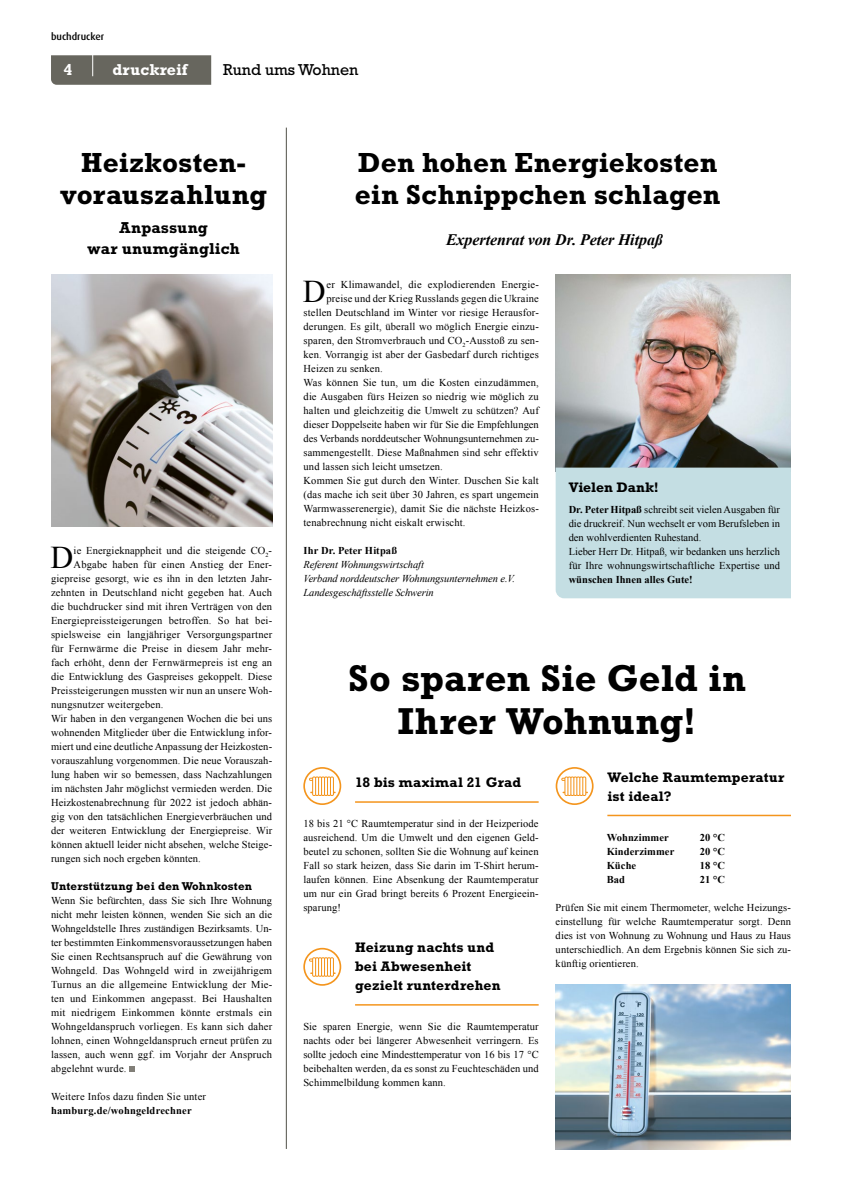
<style>
.page{position:relative;width:842px;height:1191px;background:#fff}
.page>*{position:absolute;margin:0;border:0;box-sizing:border-box;transform-origin:0 0}
.t1{font:700 38px/43px "Rockwell Std";letter-spacing:.005em;color:#000;text-align:center}
.t2{font:31.6px "Times New Roman";color:#000}
.t3{font:700 28px/32px "Rockwell Std";letter-spacing:.005em;color:#000}
.t4{font:italic 700 16px "Times New Roman";letter-spacing:-.005em;color:#000}
.t5{font:700 16px/21px "Rockwell Std";letter-spacing:.01em;color:#000;text-align:center}
.t6{font:16px "Rockwell Std";color:#000}
.t7{font:700 16px "Rockwell Std";color:#fff}
.t8{font:700 14px/19px "Rockwell Std";letter-spacing:.01em;color:#000}
.t9{font:700 11.5px "Rockwell Std";letter-spacing:.02em;color:#000}
.t10{font:10.5px/14px "Times New Roman";letter-spacing:.01em;color:#000;text-align:justify}
.t11{font:700 10.5px "Times New Roman";letter-spacing:.01em;color:#000}
.t12{font:italic 10.5px/14px "Times New Roman";letter-spacing:-.01em;color:#000}
.t13{font:500 10px "Dax Pro";color:#000}
.s1{font-weight:700}
</style>
<div class="page">
<svg style="left:51px;top:55px;width:160px;height:30px;background:#696861"></svg>
<hr style="left:92px;top:42px;width:1px;height:34px;background:#fff">
<hr style="left:355px;top:801px;width:184px;height:1px;background:#f4951d">
<hr style="left:355px;top:1004px;width:184px;height:1px;background:#f4951d">
<hr style="left:607px;top:814px;width:184px;height:2px;background:#f4951d">
<img style="left:556px;top:274px;width:235px;height:193px">
<svg style="left:130px;top:1066px;width:5px;height:6px"></svg>
<img style="left:51px;top:274px;width:221px;height:252px">
<div style="left:556px;top:467px;width:235px;height:131px;background:#c4dee3"></div>
<img style="left:556px;top:984px;width:235px;height:165px">
<svg style="left:556px;top:767px;width:38px;height:38px"></svg>
<svg style="left:303px;top:767px;width:38px;height:38px"></svg>
<svg style="left:303px;top:947px;width:38px;height:38px"></svg>
<hr style="left:286px;top:128px;width:1px;height:1021px;background:#515048">
<p class="t13" style="left:51px;top:30px;width:55px">buchdrucker</p>
<h3 class="t7" style="left:64px;top:60px;width:10px">4</h3>
<h3 class="t7" style="left:113px;top:60px;width:76px">druckreif</h3>
<h3 class="t6" style="left:223px;top:60px;width:137px">Rund ums Wohnen</h3>
<h3 class="t3" style="left:60px;top:146px;width:208px;text-align:center">Heizkosten&shy;vorauszahlung</h3>
<h3 class="t5" style="left:87px;top:217px;width:154px">Anpassung<br>war unumgänglich</h3>
<h2 class="t2" style="left:50px;top:536px;width:24px">D</h2>
<p class="t10" style="left:74px;top:543px;width:200px">ie Energieknappheit und die steigende CO<sub>2</sub>-</p>
<p class="t10" style="left:74px;top:557px;width:200px">Abgabe haben für einen Anstieg der Ener-</p>
<p class="t10" style="left:51px;top:571px;width:223px">giepreise gesorgt, wie es ihn in den letzten Jahr-</p>
<p class="t10" style="left:51px;top:585px;width:223px">zehnten in Deutschland nicht gegeben hat. Auch</p>
<p class="t10" style="left:51px;top:599px;width:223px">die buchdrucker sind mit ihren Verträgen von den</p>
<p class="t10" style="left:51px;top:613px;width:223px">Energiepreissteigerungen betroffen. So hat bei-</p>
<p class="t10" style="left:51px;top:627px;width:223px">spielsweise ein langjähriger Versorgungspartner</p>
<p class="t10" style="left:51px;top:641px;width:223px">für Fernwärme die Preise in diesem Jahr mehr-</p>
<p class="t10" style="left:51px;top:655px;width:223px">fach erhöht, denn der Fernwärmepreis ist eng an</p>
<p class="t10" style="left:51px;top:669px;width:223px">die Entwicklung des Gaspreises gekoppelt. Diese</p>
<p class="t10" style="left:51px;top:683px;width:223px">Preissteigerungen mussten wir nun an unsere Woh-</p>
<p class="t10" style="left:51px;top:697px;width:114px">nungsnutzer weitergeben.</p>
<p class="t10" style="left:51px;top:711px;width:223px">Wir haben in den vergangenen Wochen die bei uns</p>
<p class="t10" style="left:51px;top:725px;width:223px">wohnenden Mitglieder über die Entwicklung infor-</p>
<p class="t10" style="left:51px;top:739px;width:223px">miert und eine deutliche Anpassung der Heizkosten-</p>
<p class="t10" style="left:51px;top:753px;width:223px">vorauszahlung vorgenommen. Die neue Vorauszah-</p>
<p class="t10" style="left:51px;top:767px;width:223px">lung haben wir so bemessen, dass Nachzahlungen</p>
<p class="t10" style="left:51px;top:781px;width:223px">im nächsten Jahr möglichst vermieden werden. Die</p>
<p class="t10" style="left:51px;top:795px;width:223px">Heizkostenabrechnung für 2022 ist jedoch abhän-</p>
<p class="t10" style="left:51px;top:809px;width:223px">gig von den tatsächlichen Energieverbräuchen und</p>
<p class="t10" style="left:51px;top:823px;width:223px">der weiteren Entwicklung der Energiepreise. Wir</p>
<p class="t10" style="left:51px;top:837px;width:223px">können aktuell leider nicht absehen, welche Steige-</p>
<p class="t10" style="left:51px;top:851px;width:151px">rungen sich noch ergeben könnten.</p>
<p class="t9" style="left:51px;top:879px;width:203px">Unterstützung bei den Wohnkosten</p>
<p class="t10" style="left:51px;top:893px;width:223px">Wenn Sie befürchten, dass Sie sich Ihre Wohnung nicht mehr leisten können, wenden Sie sich an die Wohngeldstelle Ihres zuständigen Bezirksamts. Un&shy;ter bestimmten Einkommensvoraussetzungen haben Sie einen Rechtsanspruch auf die Gewährung von Wohngeld. Das Wohngeld wird in zweijährigem Turnus an die allgemeine Entwicklung der Mie&shy;ten und Einkommen angepasst. Bei Haushalten mit niedrigem Einkommen könnte erstmals ein Wohngeldanspruch vorliegen. Es kann sich daher lohnen, einen Wohngeldanspruch erneut prüfen zu lassen, auch wenn ggf. im Vorjahr der Anspruch abgelehnt wurde.</p>
<p class="t10" style="left:51px;top:1089px;width:157px">Weitere Infos dazu finden Sie unter</p>
<p class="t11" style="left:51px;top:1103px;width:142px">hamburg.de/wohngeldrechner</p>
<h3 class="t3" style="left:355px;top:146px;width:367px">Den hohen Energiekosten ein Schnippchen schlagen</h3>
<h3 class="t4" style="left:446px;top:228px;width:218px">Expertenrat von Dr. Peter Hitpaß</h3>
<h2 class="t2" style="left:303px;top:270px;width:24px">D</h2>
<p class="t10" style="left:326px;top:277px;width:214px">er Klimawandel, die explodierenden Energie-</p>
<p class="t10" style="left:326px;top:291px;width:214px">preise und der Krieg Russlands gegen die Ukraine</p>
<p class="t10" style="left:303px;top:305px;width:237px">stellen Deutschland im Winter vor riesige Herausfor-</p>
<p class="t10" style="left:303px;top:319px;width:237px">derungen. Es gilt, überall wo möglich Energie einzu-</p>
<p class="t10" style="left:303px;top:333px;width:237px">sparen, den Stromverbrauch und CO<sub>2</sub>-Ausstoß zu sen-</p>
<p class="t10" style="left:303px;top:347px;width:237px">ken. Vorrangig ist aber der Gasbedarf durch richtiges</p>
<p class="t10" style="left:303px;top:361px;width:81px">Heizen zu senken.</p>
<p class="t10" style="left:303px;top:375px;width:237px">Was können Sie tun, um die Kosten einzudämmen,</p>
<p class="t10" style="left:303px;top:389px;width:237px">die Ausgaben fürs Heizen so niedrig wie möglich zu</p>
<p class="t10" style="left:303px;top:403px;width:237px">halten und gleichzeitig die Umwelt zu schützen? Auf</p>
<p class="t10" style="left:303px;top:417px;width:237px">dieser Doppelseite haben wir für Sie die Empfehlungen</p>
<p class="t10" style="left:303px;top:431px;width:237px">des Verbands norddeutscher Wohnungsunternehmen zu-</p>
<p class="t10" style="left:303px;top:445px;width:237px">sammengestellt. Diese Maßnahmen sind sehr effektiv</p>
<p class="t10" style="left:303px;top:459px;width:141px">und lassen sich leicht umsetzen.</p>
<p class="t10" style="left:303px;top:473px;width:237px">Kommen Sie gut durch den Winter. Duschen Sie kalt</p>
<p class="t10" style="left:303px;top:487px;width:237px">(das mache ich seit über 30 Jahren, es spart ungemein</p>
<p class="t10" style="left:303px;top:501px;width:237px">Warmwasserenergie), damit Sie die nächste Heizkos-</p>
<p class="t10" style="left:303px;top:515px;width:163px">tenabrechnung nicht eiskalt erwischt.</p>
<p class="t11" style="left:303px;top:543px;width:95px">Ihr Dr. Peter Hitpaß</p>
<p class="t12" style="left:303px;top:557px;width:213px">Referent Wohnungswirtschaft<br>Verband norddeutscher Wohnungsunternehmen e.V.<br>Landesgeschäftsstelle Schwerin</p>
<h3 class="t8" style="left:569px;top:477px;width:92px">Vielen Dank!</h3>
<p class="t10" style="left:569px;top:503px;width:213px;text-align:left"><span class="s1">Dr. Peter Hitpaß</span> schreibt seit vielen Ausgaben für die druckreif. Nun wechselt er vom Berufsleben in den wohlverdienten Ruhestand.<br>Lieber Herr Dr. Hitpaß, wir bedanken uns herzlich für Ihre wohnungswirtschaftliche Expertise und</p>
<p class="t11" style="left:569px;top:572px;width:125px">wünschen Ihnen alles Gute!</p>
<h1 class="t1" style="left:348px;top:656px;width:399px">So sparen Sie Geld in<br>Ihrer Wohnung!</h1>
<h3 class="t8" style="left:355px;top:772px;width:168px">18 bis maximal 21 Grad</h3>
<p class="t10" style="left:303px;top:816px;width:237px">18 bis 21 °C Raumtemperatur sind in der Heizperiode ausreichend. Um die Umwelt und den eigenen Geld&shy;beutel zu schonen, sollten Sie die Wohnung auf keinen Fall so stark heizen, dass Sie darin im T-Shirt herum&shy;laufen können. Eine Absenkung der Raumtemperatur um nur ein Grad bringt bereits 6 Prozent Energieein&shy;sparung!</p>
<h3 class="t8" style="left:355px;top:937px;width:147px">Heizung nachts und bei Abwesenheit gezielt runterdrehen</h3>
<p class="t10" style="left:303px;top:1019px;width:237px">Sie sparen Energie, wenn Sie die Raumtemperatur nachts oder bei längerer Abwesenheit verringern. Es sollte jedoch eine Mindesttemperatur von 16 bis 17 °C beibehalten werden, da es sonst zu Feuchteschäden und Schimmelbildung kommen kann.</p>
<h3 class="t8" style="left:607px;top:767px;width:178px">Welche Raumtemperatur ist ideal?</h3>
<p class="t11" style="left:607px;top:830px;width:64px">Wohnzimmer</p>
<p class="t11" style="left:700px;top:830px;width:27px">20 °C</p>
<p class="t11" style="left:607px;top:844px;width:69px">Kinderzimmer</p>
<p class="t11" style="left:700px;top:844px;width:27px">20 °C</p>
<p class="t11" style="left:607px;top:858px;width:31px">Küche</p>
<p class="t11" style="left:700px;top:858px;width:27px">18 °C</p>
<p class="t11" style="left:607px;top:872px;width:20px">Bad</p>
<p class="t11" style="left:700px;top:872px;width:27px">21 °C</p>
<p class="t10" style="left:556px;top:900px;width:237px">Prüfen Sie mit einem Thermometer, welche Heizungs&shy;einstellung für welche Raumtemperatur sorgt. Denn dies ist von Wohnung zu Wohnung und Haus zu Haus unterschiedlich. An dem Ergebnis können Sie sich zu&shy;künftig orientieren.</p>
</div>
